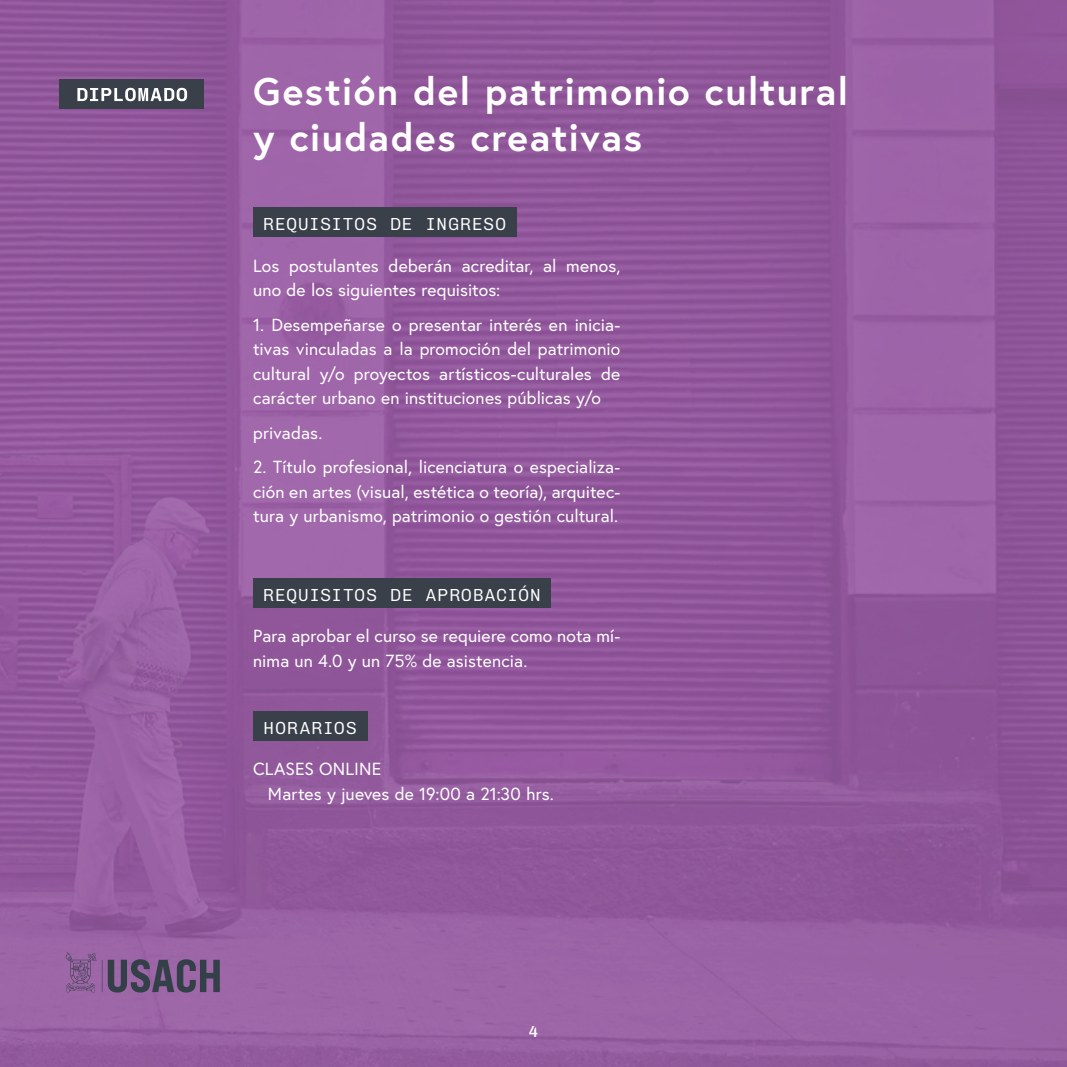
<style>
.page{position:relative;width:1067px;height:1067px;background:#fff}
.page>*{position:absolute;margin:0;border:0;box-sizing:border-box;transform-origin:0 0}
.t1{font:700 38.5px/46.2px "Europa";letter-spacing:.035em;color:#fff}
.t2{font:17.5px/24.5px "Europa";letter-spacing:.005em;color:#fff}
.t3{font:300 17.5px "Chivo Mono";letter-spacing:.07em;color:#fff}
.t4{font:500 15.75px "Chivo Mono";color:#fff}
</style>
<div class="page">
<div style="left:0;top:0;width:1067px;height:1067px;background:linear-gradient(to right,#955ca0,#925a9d)"></div>
<div style="left:253px;top:207px;width:263px;height:30px;background:#394049"></div>
<div style="left:253px;top:577px;width:298px;height:30px;background:#394049"></div>
<div style="left:253px;top:710px;width:114px;height:30px;background:#394049"></div>
<svg style="left:66px;top:952px;width:30px;height:40px"></svg>
<svg style="left:102px;top:959px;width:118px;height:33px;background:#645173"></svg>
<div style="left:60px;top:79px;width:144px;height:30px;background:#394049"></div>
<svg style="left:77px;top:88px;width:110px;height:13px"></svg>
<h1 class="t1" style="left:253px;top:67px;width:596px">Gestión del patrimonio cultural y ciudades creativas</h1>
<p class="t3" style="left:263px;top:211px;width:244px">REQUISITOS DE INGRESO</p>
<p class="t2" style="left:253px;top:253px;width:369px">Los postulantes deberán acreditar, al menos, uno de los siguientes requisitos:</p>
<p class="t2" style="left:253px;top:312px;width:369px;text-align:justify">1. Desempeñarse o presentar interés en inicia&shy;tivas vinculadas a la promoción del patrimonio cultural y/o proyectos artísticos-culturales de carácter urbano en instituciones públicas y/o</p>
<p class="t2" style="left:253px;top:420px;width:71px">privadas.</p>
<p class="t2" style="left:253px;top:454px;width:369px;text-align:justify">2. Título profesional, licenciatura o especializa&shy;ción en artes (visual, estética o teoría), arquitec&shy;tura y urbanismo, patrimonio o gestión cultural.</p>
<p class="t3" style="left:263px;top:581px;width:279px">REQUISITOS DE APROBACIÓN</p>
<p class="t2" style="left:253px;top:623px;width:369px">Para aprobar el curso se requiere como nota mí&shy;nima un 4.0 y un 75% de asistencia.</p>
<p class="t3" style="left:264px;top:714px;width:95px">HORARIOS</p>
<p class="t2" style="left:268px;top:756px;width:287px;text-indent:-15px">CLASES ONLINE<br>Martes y jueves de 19:00 a 21:30 hrs.</p>
<p class="t4" style="left:529px;top:1019px;width:11px">4</p>
</div>
